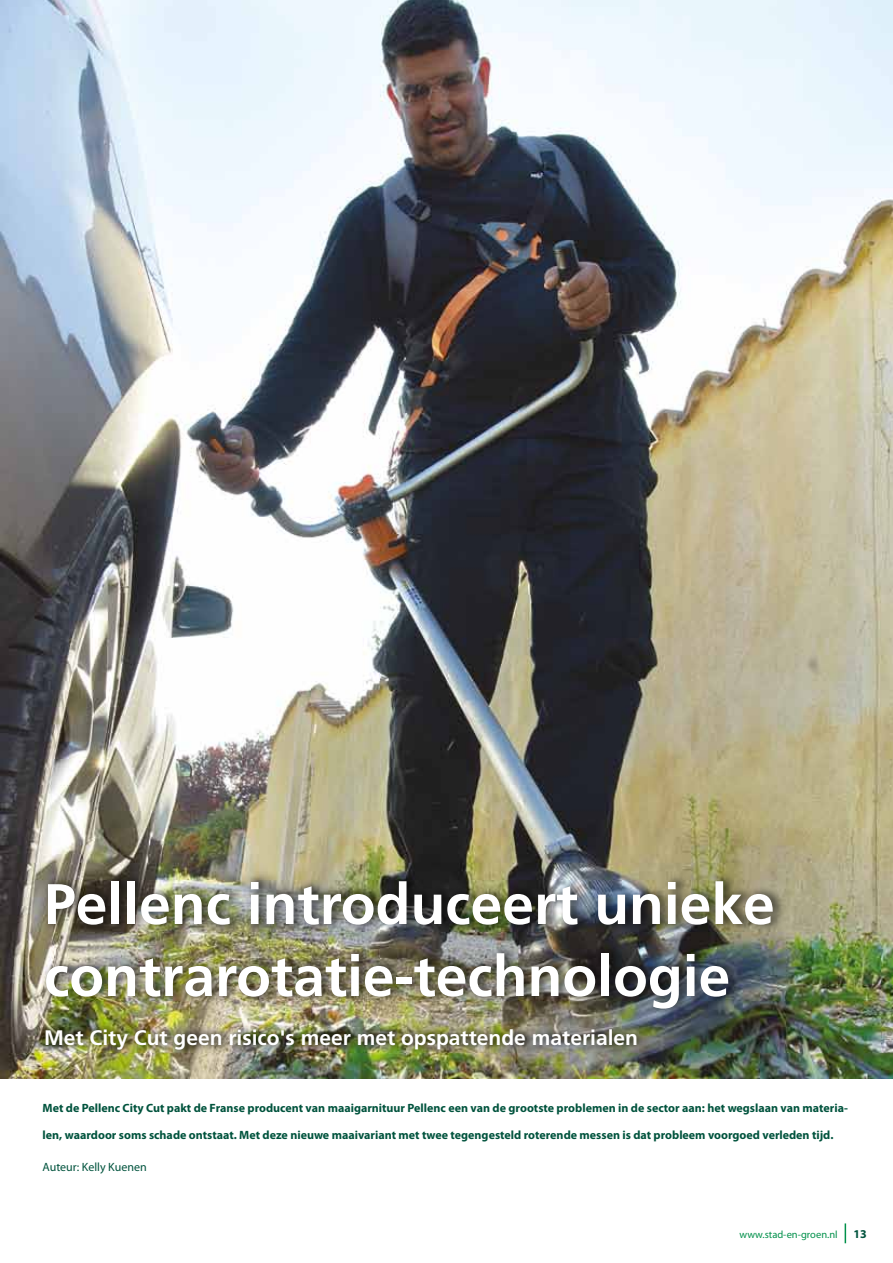
<style>
.page{position:relative;width:893px;height:1263px;background:#fff}
.page>*{position:absolute;margin:0;border:0;box-sizing:border-box;transform-origin:0 0}
.t1{font:700 57px/72px "Frutiger";color:#fff}
.t2{font:700 21px "Frutiger";color:#fff}
.t3{font:700 12px "Myriad Pro";color:#00533d}
.t4{font:12px "Myriad Pro";color:#00533d}
.t5{font:10.5px "Myriad Pro";color:#00904a}
</style>
<div class="page">
<svg style="left:845px;top:1223px;width:1px;height:20px"></svg>
<img style="left:0;top:0;width:893px;height:1078px">
<div style="left:41px;top:872px;width:745px;height:145px;background:#000;opacity:.5"></div>
<div style="left:40px;top:1020px;width:610px;height:38px;background:#000;opacity:.5"></div>
<h1 class="t1" style="left:44px;top:868px;width:732px">Pellenc introduceert unieke contrarotatie-technologie</h1>
<h2 class="t2" style="left:44px;top:1025px;width:595px">Met City Cut geen risico's meer met opspattende materialen</h2>
<p class="t3" style="left:43px;top:1100px;width:807px">Met de Pellenc City Cut pakt de Franse producent van maaigarnituur Pellenc een van de grootste problemen in de sector aan: het wegslaan van materia-</p>
<p class="t3" style="left:43px;top:1127px;width:792px">len, waardoor soms schade ontstaat. Met deze nieuwe maaivariant met twee tegengesteld roterende messen is dat probleem voorgoed verleden tijd.</p>
<p class="t4" style="left:43px;top:1159px;width:106px">Auteur: Kelly Kuenen</p>
<p class="t5" style="left:739px;top:1228px;width:100px">www.stad-en-groen.nl</p>
<p class="t3" style="left:853px;top:1226px;width:15px">13</p>
</div>
